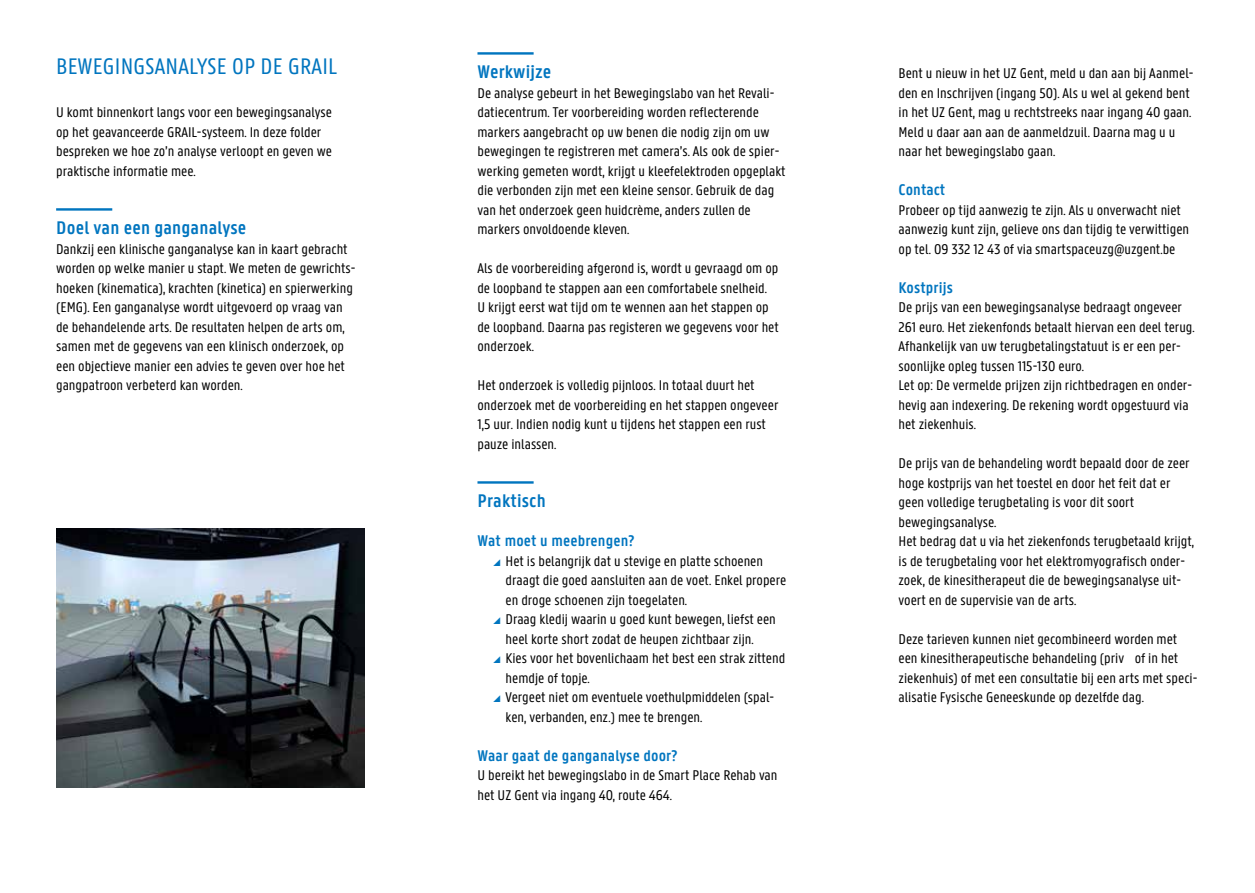
<style>
.page{position:relative;width:1255px;height:893px;background:#fff}
.page>*{position:absolute;margin:0;border:0;box-sizing:border-box;transform-origin:0 0}
.t1{font:24px "U Gent Panno Text";letter-spacing:.01em;color:#0075bf}
.t2{font:600 19.5px "U Gent Panno Text";letter-spacing:.01em;color:#0075bf}
.t3{font:600 16.5px "U Gent Panno Text";letter-spacing:.01em;color:#0075bf}
.t4{font:15px/19.5px "U Gent Panno Text";color:#000}
</style>
<div class="page">
<hr style="left:477px;top:52px;width:56px;height:3px;background:#0075bf">
<hr style="left:477px;top:481px;width:56px;height:3px;background:#0075bf">
<hr style="left:56px;top:208px;width:56px;height:3px;background:#0075bf">
<img style="left:56px;top:528px;width:309px;height:260px">
<h1 class="t1" style="left:56px;top:52px;width:282px">BEWEGINGSANALYSE OP DE GRAIL</h1>
<p class="t4" style="left:56px;top:102px;width:277px">U komt binnenkort langs voor een bewegingsanalyse op het geavanceerde GRAIL-systeem. In deze folder bespreken we hoe zo’n analyse verloopt en geven we praktische informatie mee.</p>
<h2 class="t2" style="left:56px;top:216px;width:192px">Doel van een ganganalyse</h2>
<p class="t4" style="left:56px;top:239px;width:301px">Dankzij een klinische ganganalyse kan in kaart gebracht worden op welke manier u stapt. We meten de gewrichts&shy;hoeken (kinematica), krachten (kinetica) en spierwerking (EMG). Een ganganalyse wordt uitgevoerd op vraag van de behandelende arts. De resultaten helpen de arts om, samen met de gegevens van een klinisch onderzoek, op een objectieve manier een advies te geven over hoe het gangpatroon verbeterd kan worden.</p>
<h2 class="t2" style="left:477px;top:60px;width:75px">Werkwijze</h2>
<p class="t4" style="left:477px;top:83px;width:309px">De analyse gebeurt in het Bewegingslabo van het Revali&shy;datiecentrum. Ter voorbereiding worden reflecterende markers aangebracht op uw benen die nodig zijn om uw bewegingen te registreren met camera’s. Als ook de spier&shy;werking gemeten wordt, krijgt u kleefelektroden opgeplakt die verbonden zijn met een kleine sensor. Gebruik de dag van het onderzoek geen huidcrème, anders zullen de markers onvoldoende kleven.</p>
<p class="t4" style="left:477px;top:258px;width:303px">Als de voorbereiding afgerond is, wordt u gevraagd om op de loopband te stappen aan een comfortabele snelheid.<br>U krijgt eerst wat tijd om te wennen aan het stappen op de loopband. Daarna pas registeren we gegevens voor het onderzoek.</p>
<p class="t4" style="left:477px;top:375px;width:302px">Het onderzoek is volledig pijnloos. In totaal duurt het onderzoek met de voorbereiding en het stappen ongeveer 1,5 uur. Indien nodig kunt u tijdens het stappen een rust pauze inlassen.</p>
<h2 class="t2" style="left:477px;top:489px;width:70px">Praktisch</h2>
<p class="t3" style="left:477px;top:531px;width:159px">Wat moet u meebrengen?</p>
<p class="t4" style="left:505px;top:551px;width:282px">Het is belangrijk dat u stevige en platte schoenen draagt die goed aansluiten aan de voet. Enkel propere en droge schoenen zijn toegelaten.<br>Draag kledij waarin u goed kunt bewegen, liefst een heel korte short zodat de heupen zichtbaar zijn.<br>Kies voor het bovenlichaam het best een strak zittend hemdje of topje.<br>Vergeet niet om eventuele voethulpmiddelen (spal&shy;ken, verbanden, enz.) mee te brengen.</p>
<p class="t3" style="left:477px;top:745px;width:202px">Waar gaat de ganganalyse door?</p>
<p class="t4" style="left:477px;top:765px;width:301px">U bereikt het bewegingslabo in de Smart Place Rehab van het UZ Gent via ingang 40, route 464.</p>
<p class="t4" style="left:898px;top:63px;width:296px">Bent u nieuw in het UZ Gent, meld u dan aan bij Aanmel&shy;den en Inschrijven (ingang 50). Als u wel al gekend bent in het UZ Gent, mag u rechtstreeks naar ingang 40 gaan.<br>Meld u daar aan aan de aanmeldzuil. Daarna mag u u naar het bewegingslabo gaan.</p>
<p class="t3" style="left:898px;top:180px;width:48px">Contact</p>
<p class="t4" style="left:898px;top:200px;width:292px">Probeer op tijd aanwezig te zijn. Als u onverwacht niet aanwezig kunt zijn, gelieve ons dan tijdig te verwittigen op tel. 09 332 12 43 of via smartspaceuzg@uzgent.be</p>
<p class="t3" style="left:898px;top:277px;width:56px">Kostprijs</p>
<p class="t4" style="left:898px;top:297px;width:298px">De prijs van een bewegingsanalyse bedraagt ongeveer 261 euro. Het ziekenfonds betaalt hiervan een deel terug.<br>Afhankelijk van uw terugbetalingstatuut is er een per&shy;soonlijke opleg tussen 115-130 euro.<br>Let op: De vermelde prijzen zijn richtbedragen en onder&shy;hevig aan indexering. De rekening wordt opgestuurd via het ziekenhuis.</p>
<p class="t4" style="left:898px;top:453px;width:297px">De prijs van de behandeling wordt bepaald door de zeer hoge kostprijs van het toestel en door het feit dat er geen volledige terugbetaling is voor dit soort bewegingsanalyse.<br>Het bedrag dat u via het ziekenfonds terugbetaald krijgt, is de terugbetaling voor het elektromyografisch onder&shy;zoek, de kinesitherapeut die de bewegingsanalyse uit&shy;voert en de supervisie van de arts.</p>
<p class="t4" style="left:898px;top:629px;width:300px">Deze tarieven kunnen niet gecombineerd worden met een kinesitherapeutische behandeling (priv of in het ziekenhuis) of met een consultatie bij een arts met speci&shy;alisatie Fysische Geneeskunde op dezelfde dag.</p>
</div>
